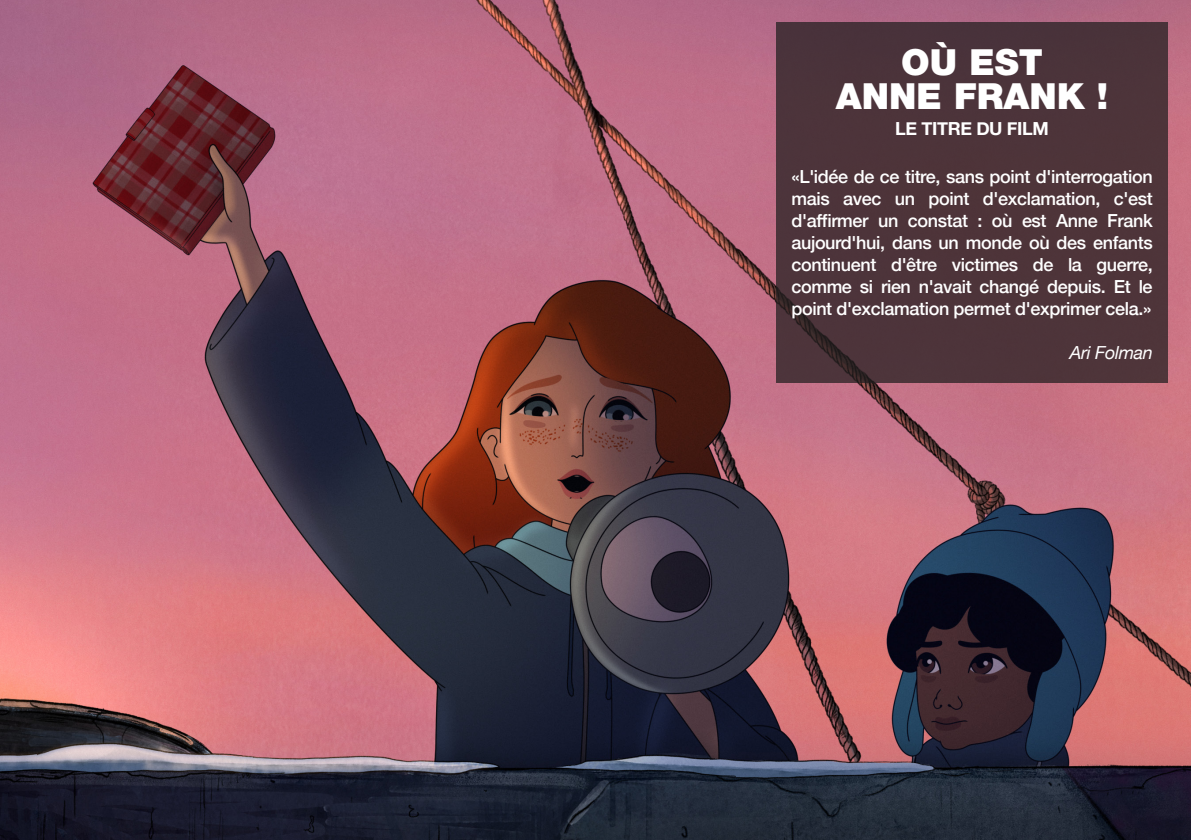
<style>
.page{position:relative;width:1191px;height:840px;background:#fff}
.page>*{position:absolute;margin:0;border:0;box-sizing:border-box;transform-origin:0 0}
.t1{font:900 36px "Helvetica Neue LT Std";color:#fff}
.t2{font:500 18px/22px "Helvetica Neue";letter-spacing:-.02em;color:#fff;text-align:justify}
.t3{font:700 18px "Helvetica Neue";letter-spacing:-.02em;color:#fff}
.t4{font:italic 18px "Helvetica Neue";letter-spacing:-.02em;color:#fff}
</style>
<div class="page">
<img style="left:0;top:0;width:1191px;height:839px">
<div style="left:776px;top:22px;width:391px;height:360px;background:#4d343a"></div>
<p class="t1" style="left:901px;top:41px;width:143px">OÙ EST</p>
<p class="t1" style="left:836px;top:75px;width:274px">ANNE FRANK !</p>
<p class="t3" style="left:895px;top:115px;width:155px">LE TITRE DU FILM</p>
<p class="t2" style="left:791px;top:164px;width:363px">«L'idée de ce titre, sans point d'interrogation mais avec un point d'exclamation, c'est d'affirmer un constat : où est Anne Frank aujourd'hui, dans un monde où des enfants continuent d'être victimes de la guerre, comme si rien n'avait changé depuis. Et le point d'exclamation permet d'exprimer cela.»</p>
<p class="t4" style="left:1069px;top:340px;width:85px">Ari Folman</p>
</div>
